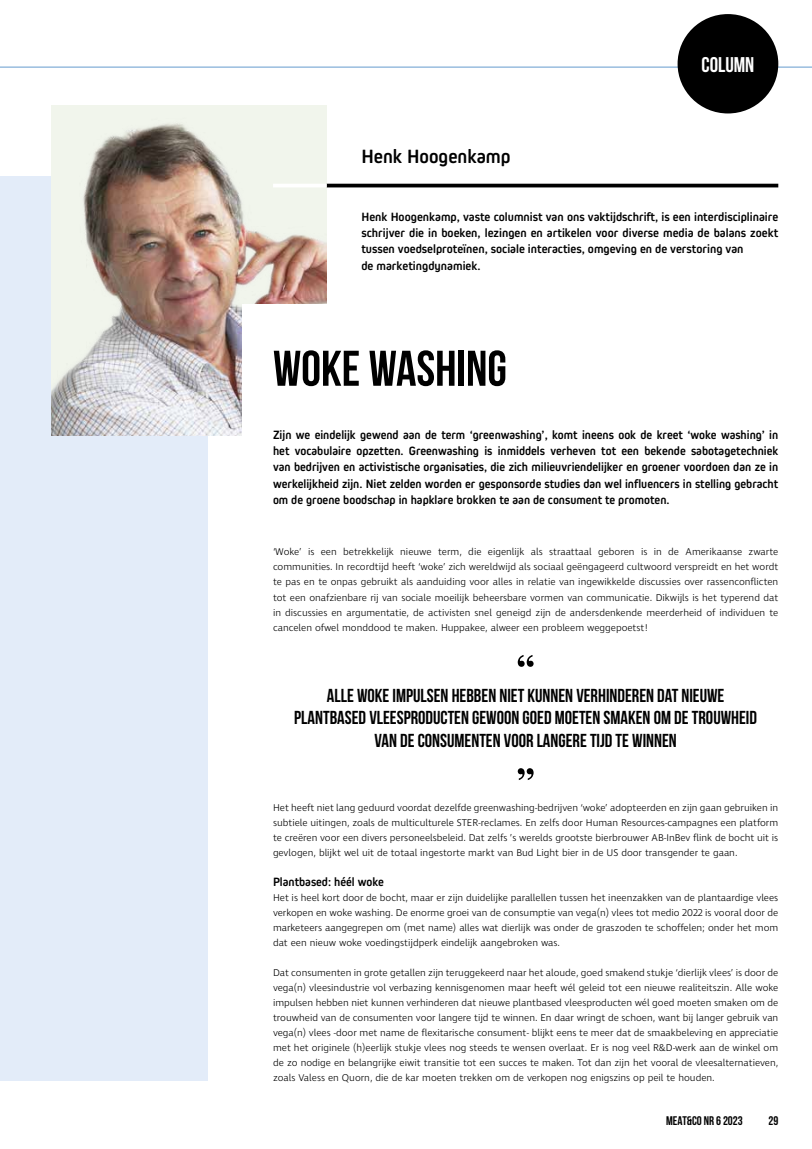
<style>
.page{position:relative;width:812px;height:1149px;background:#fff}
.page>*{position:absolute;margin:0;border:0;box-sizing:border-box;transform-origin:0 0}
.t1{font:50px "Bebas Neue";color:#000}
.t2{font:21.25px "Bebas Neue";color:#fff}
.t3{font:700 20px "Kiro";color:#000}
.t4{font:18.75px/22.5px "Bebas Neue";color:#000;text-align:center}
.t5{font:700 12.5px/16.2px "Kiro";color:#000}
.t6{font:12.5px "Bebas Neue";color:#000}
.t7{font:300 10px/15px "Ingra";color:#000;text-align:justify}
</style>
<div class="page">
<hr style="left:0;top:66px;width:811px;height:2px;background:#83afd8">
<div style="left:0;top:177px;width:207px;height:903px;background:#e3ecf9"></div>
<img style="left:51px;top:105px;width:275px;height:330px">
<hr style="left:326px;top:184px;width:452px;height:3px;background:#000">
<hr style="left:273px;top:184px;width:53px;height:3px;background:#fff">
<div style="left:242px;top:304px;width:100px;height:141px;background:#fff"></div>
<div style="left:677px;top:14px;width:101px;height:99px;background:#000;border-radius:50%"></div>
<svg style="left:517px;top:768px;width:16px;height:11px"></svg>
<svg style="left:517px;top:655px;width:16px;height:11px"></svg>
<h3 class="t3" style="left:361px;top:145px;width:151px">Henk Hoogenkamp</h3>
<h2 class="t2" style="left:701px;top:53px;width:54px">COLUMN</h2>
<p class="t5" style="left:361px;top:208px;width:418px">Henk Hoogenkamp, vaste columnist van ons vaktijdschrift, is een interdisciplinaire schrijver die in boeken, lezingen en artikelen voor diverse media de balans zoekt tussen voedselproteïnen, sociale interacties, omgeving en de verstoring van<br>de marketingdynamiek.</p>
<h1 class="t1" style="left:273px;top:341px;width:235px">WOKE WASHING</h1>
<p class="t5" style="left:273px;top:426px;width:506px;text-align:justify">Zijn we eindelijk gewend aan de term ‘greenwashing’, komt ineens ook de kreet ‘woke washing’ in het vocabulaire opzetten. Greenwashing is inmiddels verheven tot een bekende sabotagetechniek van bedrijven en activistische organisaties, die zich milieuvriendelijker en groener voordoen dan ze in werkelijkheid zijn. Niet zelden worden er gesponsorde studies dan wel influencers in stelling gebracht om de groene boodschap in hapklare brokken te aan de consument te promoten.</p>
<p class="t7" style="left:273px;top:545px;width:506px">‘Woke’ is een betrekkelijk nieuwe term, die eigenlijk als straattaal geboren is in de Amerikaanse zwarte communities. In recordtijd heeft ‘woke’ zich wereldwijd als sociaal geëngageerd cultwoord verspreidt en het wordt te pas en te onpas gebruikt als aanduiding voor alles in relatie van ingewikkelde discussies over rassenconflicten tot een onafzienbare rij van sociale moeilijk beheersbare vormen van communicatie. Dikwijls is het typerend dat in discussies en argumentatie, de activisten snel geneigd zijn de andersdenkende meerderheid of individuen te cancelen ofwel monddood te maken. Huppakee, alweer een probleem weggepoetst!</p>
<h3 class="t4" style="left:294px;top:683px;width:464px">ALLE WOKE IMPULSEN HEBBEN NIET KUNNEN VERHINDEREN DAT NIEUWE<br>PLANTBASED VLEESPRODUCTEN GEWOON GOED MOETEN SMAKEN OM DE TROUWHEID<br>VAN DE CONSUMENTEN VOOR LANGERE TIJD TE WINNEN</h3>
<p class="t7" style="left:273px;top:800px;width:506px">Het heeft niet lang geduurd voordat dezelfde greenwashing-bedrijven ‘woke’ adopteerden en zijn gaan gebruiken in subtiele uitingen, zoals de multiculturele STER-reclames. En zelfs door Human Resources-campagnes een platform te creëren voor een divers personeelsbeleid. Dat zelfs ’s werelds grootste bierbrouwer AB-InBev flink de bocht uit is gevlogen, blijkt wel uit de totaal ingestorte markt van Bud Light bier in de US door transgender te gaan.</p>
<p class="t5" style="left:273px;top:873px;width:112px">Plantbased: héél woke</p>
<p class="t7" style="left:273px;top:890px;width:506px">Het is heel kort door de bocht, maar er zijn duidelijke parallellen tussen het ineenzakken van de plantaardige vlees verkopen en woke washing. De enorme groei van de consumptie van vega(n) vlees tot medio 2022 is vooral door de marketeers aangegrepen om (met name) alles wat dierlijk was onder de graszoden te schoffelen; onder het mom dat een nieuw woke voedingstijdperk eindelijk aangebroken was.</p>
<p class="t7" style="left:273px;top:965px;width:506px">Dat consumenten in grote getallen zijn teruggekeerd naar het aloude, goed smakend stukje ‘dierlijk vlees’ is door de vega(n) vleesindustrie vol verbazing kennisgenomen maar heeft wél geleid tot een nieuwe realiteitszin. Alle woke impulsen hebben niet kunnen verhinderen dat nieuwe plantbased vleesproducten wél goed moeten smaken om de trouwheid van de consumenten voor langere tijd te winnen. En daar wringt de schoen, want bij langer gebruik van vega(n) vlees -door met name de flexitarische consument- blijkt eens te meer dat de smaakbeleving en appreciatie met het originele (h)eerlijk stukje vlees nog steeds te wensen overlaat. Er is nog veel R&amp;D-werk aan de winkel om de zo nodige en belangrijke eiwit transitie tot een succes te maken. Tot dan zijn het vooral de vleesalternatieven, zoals Valess en Quorn, die de kar moeten trekken om de verkopen nog enigszins op peil te houden.</p>
<p class="t6" style="left:666px;top:1112px;width:78px">MEAT&amp;CO NR 6 2023</p>
<p class="t6" style="left:768px;top:1112px;width:11px">29</p>
</div>
